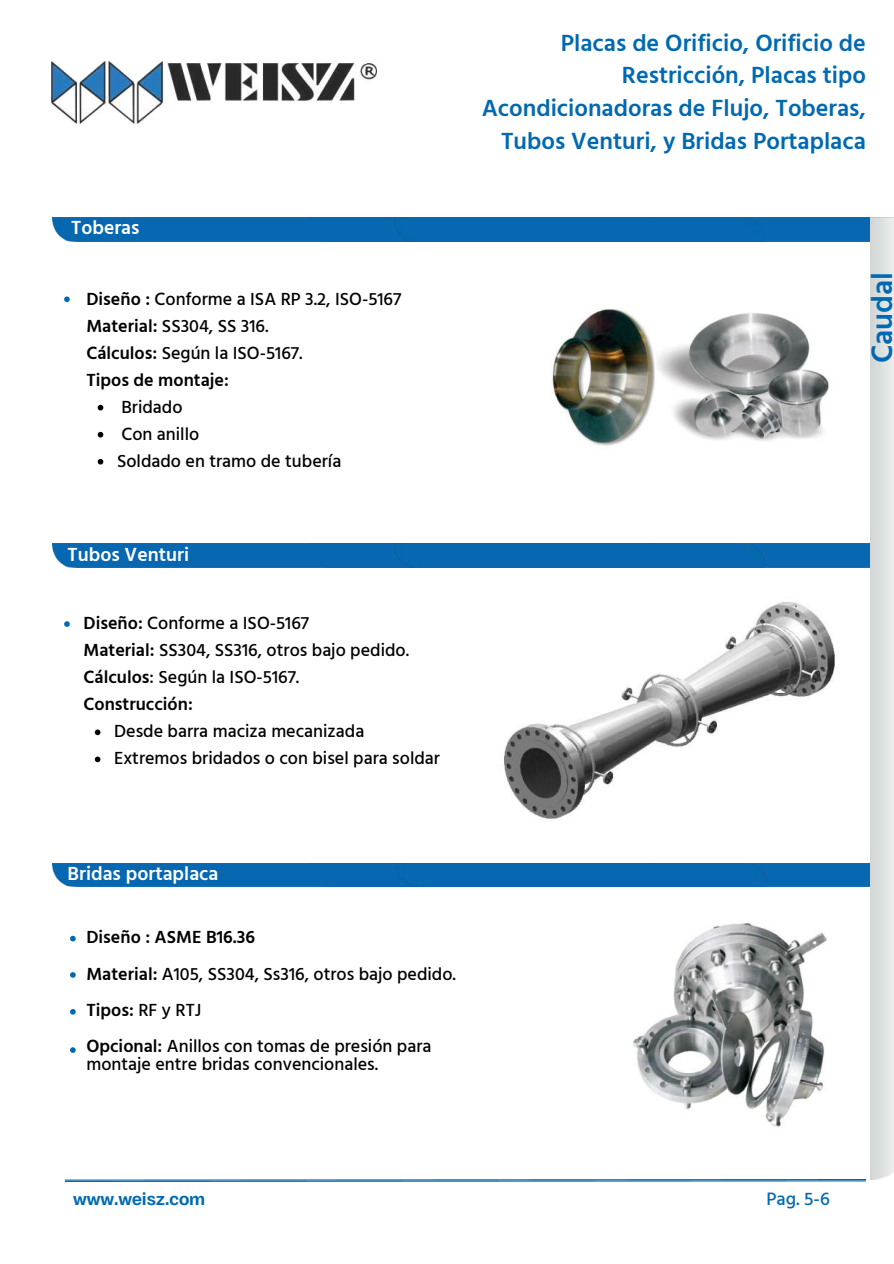
<style>
.page{position:relative;width:894px;height:1264px;background:#fff}
.page>*{position:absolute;margin:0;border:0;box-sizing:border-box;transform-origin:0 0}
.t1{font:600 30px "Hind Madurai";color:#0069b1}
.t2{font:600 24px/32.7px "Hind Madurai";color:#0069b1;text-align:right}
.t3{font:600 19.5px "Hind Madurai";color:#fff}
.t4{font:500 18.45px "Hind Madurai";color:#0069b1}
.t5{font:500 18px/27px "Hind Madurai";color:#000}
.t6{font:700 18px "Body Grotesque";color:#0069b1}
.s1{font-weight:600}
</style>
<div class="page">
<div style="left:764px;top:218px;width:105px;height:23px;background:#0767b1"></div>
<div style="left:53px;top:218px;width:342px;height:23px;background:#0767b1"></div>
<div style="left:395px;top:218px;width:369px;height:23px;background:#0767b1"></div>
<div style="left:764px;top:543px;width:105px;height:24px;background:#0767b1"></div>
<div style="left:53px;top:543px;width:342px;height:24px;background:#0767b1"></div>
<div style="left:395px;top:543px;width:369px;height:24px;background:#0767b1"></div>
<div style="left:766px;top:863px;width:103px;height:23px;background:#0767b1"></div>
<div style="left:53px;top:863px;width:343px;height:23px;background:#0767b1"></div>
<div style="left:396px;top:863px;width:370px;height:23px;background:#0767b1"></div>
<img style="left:869px;top:217px;width:24px;height:962px">
<img style="left:66px;top:1179px;width:799px;height:2px">
<img style="left:552px;top:308px;width:277px;height:138px">
<img style="left:504px;top:602px;width:331px;height:217px">
<svg style="left:64px;top:296px;width:6px;height:6px"></svg>
<svg style="left:95px;top:729px;width:5px;height:6px"></svg>
<svg style="left:95px;top:756px;width:5px;height:6px"></svg>
<svg style="left:98px;top:405px;width:5px;height:5px"></svg>
<svg style="left:98px;top:432px;width:5px;height:5px"></svg>
<svg style="left:98px;top:459px;width:5px;height:5px"></svg>
<svg style="left:64px;top:621px;width:6px;height:6px"></svg>
<img style="left:51px;top:61px;width:326px;height:62px">
<svg style="left:70px;top:935px;width:6px;height:6px"></svg>
<svg style="left:70px;top:972px;width:6px;height:5px"></svg>
<svg style="left:70px;top:1047px;width:6px;height:5px"></svg>
<svg style="left:70px;top:1009px;width:6px;height:5px"></svg>
<img style="left:633px;top:923px;width:194px;height:204px">
<p class="t3" style="left:71px;top:215px;width:70px">Toberas</p>
<p class="t5" style="left:86px;top:286px;width:316px"><span class="s1">Diseño :</span> Conforme a ISA RP 3.2, ISO-5167<br><span class="s1">Material:</span> SS304, SS 316.<br><span class="s1">Cálculos:</span> Según la ISO-5167.<br><span class="s1">Tipos de montaje:</span></p>
<p class="t5" style="left:117px;top:394px;width:226px">Bridado<br>Con anillo<br>Soldado en tramo de tubería</p>
<p class="t3" style="left:68px;top:541px;width:123px">Tubos Venturi</p>
<p class="t5" style="left:83px;top:610px;width:327px"><span class="s1">Diseño:</span> Conforme a ISO-5167<br><span class="s1">Material:</span> SS304, SS316, otros bajo pedido.<br><span class="s1">Cálculos</span>: Según la ISO-5167.<br><span class="s1">Construcción:</span></p>
<p class="t5" style="left:114px;top:718px;width:327px">Desde barra maciza mecanizada<br>Extremos bridados o con bisel para soldar</p>
<h2 class="t2" style="left:481px;top:27px;width:385px">Placas de Orificio, Orificio de<br>Restricción, Placas tipo<br>Acondicionadoras de Flujo, Toberas,<br>Tubos Venturi, y Bridas Portaplaca</h2>
<h1 class="t1" style="left:862px;top:363px;width:93px;rotate:-90deg">Caudal</h1>
<p class="t3" style="left:68px;top:861px;width:152px">Bridas portaplaca</p>
<p class="t5" style="left:86px;top:920px;width:371px;line-height:36px"><span class="s1">Diseño : ASME B16.36<br>Material:</span> A105, SS304, Ss316, otros bajo pedido.<br><span class="s1">Tipos:</span> RF y RTJ<br><span class="s1">Opcional:</span> Anillos con tomas de presión para</p>
<p class="t5" style="left:86px;top:1050px;width:293px">montaje entre bridas convencionales.</p>
<p class="t6" style="left:73px;top:1188px;width:134px">www.weisz.com</p>
<p class="t4" style="left:766px;top:1186px;width:65px">Pag. 5-6</p>
</div>
